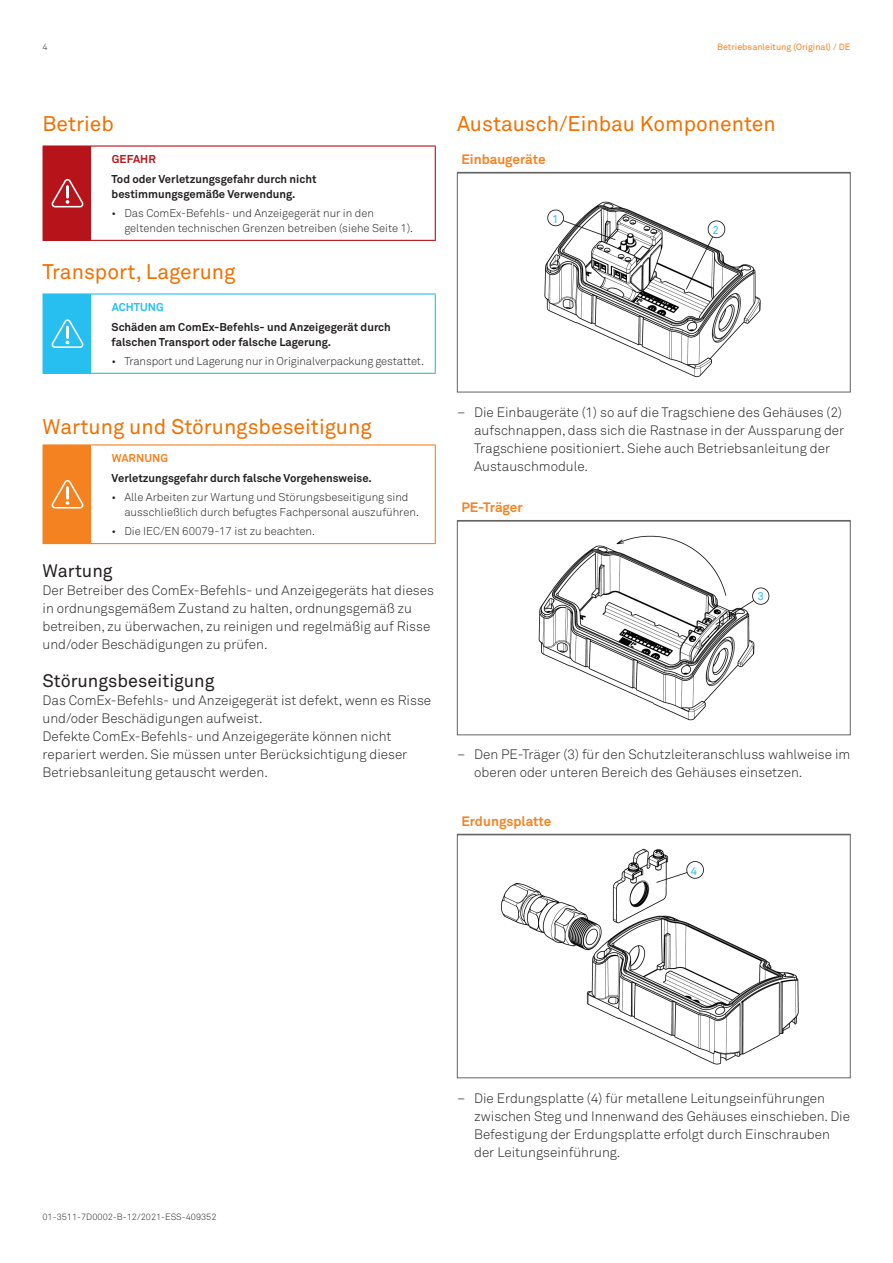
<style>
.page{position:relative;width:893px;height:1263px;background:#fff}
.page>*{position:absolute;margin:0;border:0;box-sizing:border-box;transform-origin:0 0}
.Headline_1{font:21px "Akkurat Pro";color:#ef7100}
.Headline_2{font:18px "Akkurat Pro";color:#231f20}
.Body{font:300 13.5px/18px "Akkurat Pro";color:#231f20}
.Table_Head___9_12{font:700 13.5px "Akkurat Pro";color:#f58220}
.t1{font:300 11.25px/15px "Akkurat Pro";color:#231f20}
.t2{font:700 11.25px/15px "Akkurat Pro";color:#231f20}
.t3{font:700 11.25px "Akkurat Pro";color:#26bff0}
.t4{font:700 11.25px "Akkurat Pro";letter-spacing:.005em;color:#f58220}
.t5{font:700 11.25px "Akkurat Pro";letter-spacing:.01em;color:#b6141a}
.Headline_2-2{font:11.25px "Akkurat Pro";color:#26bff0}
.t6{font:300 9px "Akkurat Pro";color:#231f20}
.t7{font:9px "Akkurat Pro";color:#f58220}
</style>
<div class="page">
<div style="left:457px;top:521px;width:393px;height:214px;background:#fff;border:1px solid #636366"></div>
<div style="left:457px;top:834px;width:393px;height:244px;background:#fff;border:1px solid #636366"></div>
<hr style="left:457px;top:172px;width:393px;height:1px;background:#636366">
<hr style="left:457px;top:520px;width:393px;height:1px;background:#636366">
<hr style="left:457px;top:834px;width:393px;height:1px;background:#636366">
<div style="left:43px;top:146px;width:47px;height:94px;background:#b6141a"></div>
<hr style="left:43px;top:145px;width:47px;height:2px;background:#b6141a">
<hr style="left:90px;top:145px;width:346px;height:2px;background:#b6141a">
<hr style="left:435px;top:147px;width:1px;height:93px;background:#b6141a">
<hr style="left:43px;top:240px;width:47px;height:1px;background:#b6141a">
<hr style="left:90px;top:240px;width:346px;height:1px;background:#b6141a">
<svg style="left:51px;top:179px;width:33px;height:28px"></svg>
<hr style="left:66px;top:185px;width:3px;height:14px;background:#fff">
<div style="left:43px;top:294px;width:47px;height:79px;background:#26bff0"></div>
<hr style="left:43px;top:293px;width:47px;height:2px;background:#26bff0">
<hr style="left:90px;top:293px;width:346px;height:2px;background:#26bff0">
<hr style="left:435px;top:295px;width:1px;height:78px;background:#26bff0">
<hr style="left:43px;top:373px;width:47px;height:1px;background:#26bff0">
<hr style="left:90px;top:373px;width:346px;height:1px;background:#26bff0">
<svg style="left:51px;top:319px;width:33px;height:29px"></svg>
<div style="left:43px;top:445px;width:47px;height:99px;background:#f58220"></div>
<hr style="left:43px;top:444px;width:47px;height:1px;background:#f58220">
<hr style="left:90px;top:444px;width:346px;height:1px;background:#f58220">
<hr style="left:435px;top:445px;width:1px;height:98px;background:#f58220">
<hr style="left:90px;top:543px;width:346px;height:1px;background:#f58220">
<svg style="left:51px;top:480px;width:33px;height:28px"></svg>
<hr style="left:66px;top:486px;width:3px;height:14px;background:#fff">
<img style="left:544px;top:201px;width:217px;height:177px">
<div style="left:550px;top:213px;width:12px;height:12px;background:#fff;border-radius:50%"></div>
<div style="left:711px;top:224px;width:11px;height:12px;background:#fff;border-radius:50%"></div>
<img style="left:538px;top:535px;width:232px;height:186px">
<div style="left:755px;top:590px;width:12px;height:12px;background:#fff;border-radius:50%"></div>
<img style="left:501px;top:848px;width:298px;height:217px">
<div style="left:689px;top:864px;width:12px;height:12px;background:#fff;border-radius:50%"></div>
<p class="t6" style="left:43px;top:41px;width:7px">4</p>
<p class="t7" style="left:717px;top:41px;width:135px">Betriebsanleitung (Original) / DE</p>
<p class="Headline_1" style="left:43px;top:111px;width:73px">Betrieb</p>
<p class="t5" style="left:112px;top:152px;width:46px">GEFAHR</p>
<p class="t2" style="left:112px;top:171px;width:206px">Tod oder Verletzungsgefahr durch nicht bestimmungsgemäße Verwendung.</p>
<p class="t1" style="left:124px;top:205px;width:290px;text-indent:-13px">• Das ComEx-Befehls- und Anzeigegerät nur in den geltenden technischen Grenzen betreiben (siehe Seite 1).</p>
<p class="Headline_1" style="left:43px;top:259px;width:195px">Transport, Lagerung</p>
<p class="t3" style="left:112px;top:300px;width:54px">ACHTUNG</p>
<p class="t2" style="left:112px;top:319px;width:281px">Schäden am ComEx-Befehls- und Anzeigegerät durch falschen Transport oder falsche Lagerung.</p>
<p class="t1" style="left:112px;top:353px;width:314px">• Transport und Lagerung nur in Originalverpackung gestattet.</p>
<p class="Headline_1" style="left:43px;top:415px;width:331px">Wartung und Störungsbeseitigung</p>
<p class="t4" style="left:112px;top:451px;width:58px">WARNUNG</p>
<p class="t2" style="left:112px;top:470px;width:262px">Verletzungsgefahr durch falsche Vorgehensweise.</p>
<p class="t1" style="left:124px;top:489px;width:296px;text-indent:-13px">• Alle Arbeiten zur Wartung und Störungsbeseitigung sind ausschließlich durch befugtes Fachpersonal auszuführen.</p>
<p class="t1" style="left:112px;top:524px;width:205px">• Die IEC/EN 60079-17 ist zu beachten.</p>
<p class="Headline_2" style="left:43px;top:560px;width:72px">Wartung</p>
<p class="Body" style="left:43px;top:581px;width:393px">Der Betreiber des ComEx-Befehls- und Anzeigegeräts hat dieses in ordnungsgemäßem Zustand zu halten, ordnungsgemäß zu betreiben, zu überwachen, zu reinigen und regelmäßig auf Risse und/oder Beschädigungen zu prüfen.</p>
<p class="Headline_2" style="left:43px;top:670px;width:174px">Störungsbeseitigung</p>
<p class="Body" style="left:43px;top:692px;width:390px">Das ComEx-Befehls- und Anzeigegerät ist defekt, wenn es Risse und/oder Beschädigungen aufweist.<br>Defekte ComEx-Befehls- und Anzeigegeräte können nicht repariert werden. Sie müssen unter Berücksichtigung dieser Betriebsanleitung getauscht werden.</p>
<p class="Headline_1" style="left:457px;top:111px;width:320px">Austausch/Einbau Komponenten</p>
<p class="Table_Head___9_12" style="left:461px;top:151px;width:86px">Einbaugeräte</p>
<p class="Headline_2-2" style="left:552px;top:213px;width:8px">1</p>
<p class="Headline_2-2" style="left:713px;top:223px;width:8px">2</p>
<p class="Body" style="left:474px;top:403px;width:372px;text-indent:-17px">– Die Einbaugeräte (1) so auf die Tragschiene des Gehäuses (2) aufschnappen, dass sich die Rastnase in der Aussparung der Tragschiene positioniert. Siehe auch Betriebsanleitung der Austauschmodule.</p>
<p class="Table_Head___9_12" style="left:461px;top:499px;width:63px">PE-Träger</p>
<p class="Headline_2-2" style="left:757px;top:590px;width:8px">3</p>
<p class="Body" style="left:474px;top:746px;width:378px;text-indent:-17px">– Den PE-Träger (3) für den Schutzleiteranschluss wahlweise im oberen oder unteren Bereich des Gehäuses einsetzen.</p>
<p class="Table_Head___9_12" style="left:461px;top:813px;width:91px">Erdungsplatte</p>
<p class="Headline_2-2" style="left:691px;top:864px;width:8px">4</p>
<p class="t6" style="left:43px;top:1212px;width:176px">01-3511-7D0002-B-12/2021-ESS-409352</p>
<p class="Body" style="left:474px;top:1090px;width:377px;text-indent:-17px">– Die Erdungsplatte (4) für metallene Leitungseinführungen zwischen Steg und Innenwand des Gehäuses einschieben. Die Befestigung der Erdungsplatte erfolgt durch Einschrauben der Leitungseinführung.</p>
</div>
